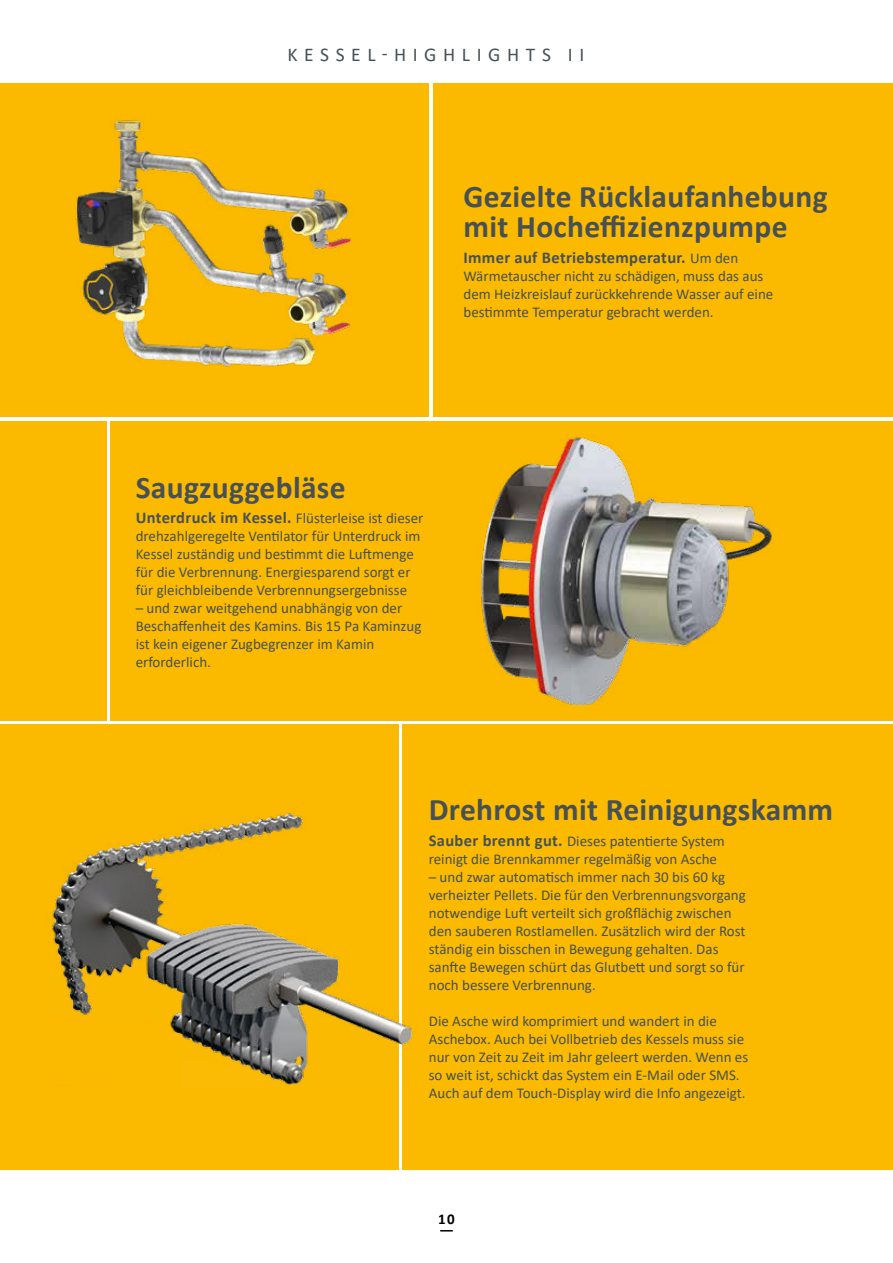
<style>
.page{position:relative;width:893px;height:1263px;background:#fff}
.page>*{position:absolute;margin:0;border:0;box-sizing:border-box;transform-origin:0 0}
.t1{font:700 31.5px/30px "Calibri";letter-spacing:.01em;color:#465055}
.t2{font:19.5px "Calibri";letter-spacing:.34em;color:#465055}
.t3{font:700 16.5px "Calibri";letter-spacing:.02em;color:#465055}
.t4{font:15px/18px "Calibri";color:#465055}
.t5{font:700 15px "Calibri";color:#000}
.s1{font-weight:400;font-size:15px}
.s2{font-weight:700;font-size:16.5px}
</style>
<div class="page">
<div style="left:0;top:724px;width:398px;height:446px;background:#fbba00"></div>
<div style="left:111px;top:421px;width:782px;height:299px;background:#fbba00"></div>
<div style="left:403px;top:724px;width:490px;height:446px;background:#fbba00"></div>
<div style="left:0;top:83px;width:429px;height:334px;background:#fbba00"></div>
<div style="left:434px;top:83px;width:459px;height:334px;background:#fbba00"></div>
<div style="left:0;top:421px;width:106px;height:299px;background:#fbba00"></div>
<img style="left:52px;top:807px;width:361px;height:280px">
<img style="left:481px;top:434px;width:291px;height:271px">
<img style="left:76px;top:99px;width:358px;height:290px">
<h2 class="t2" style="left:287px;top:41px;width:298px">KESSEL-HIGHLIGHTS II</h2>
<h1 class="t1" style="left:463px;top:182px;width:366px">Gezielte Rücklaufanhebung mit HochefÏzienzpumpe</h1>
<p class="t3" style="left:463px;top:250px;width:276px">Immer auf Betriebstemperatur. <span class="s1">Um den</span></p>
<p class="t4" style="left:463px;top:267px;width:311px">Wärme tauscher nicht zu schädigen, muss das aus dem Heizkreislauf zurückkehrende Wasser auf eine bestimmte Temperatur gebracht werden.</p>
<h1 class="t1" style="left:136px;top:473px;width:211px">Saugzuggebläse</h1>
<p class="t4" style="left:136px;top:509px;width:289px"><span class="s2">Unterdruck im Kessel.</span> Flüsterleise ist dieser drehzahlgeregelte Ventilator für Unterdruck im Kessel zuständig und bestimmt die Luftmenge für die Verbrennung. Energiesparend sorgt er für gleichbleibende Verbrennungsergebnisse</p>
<p class="t4" style="left:136px;top:599px;width:287px">– und zwar weitgehend unabhängig von der Beschaffenheit des Kamins. Bis 15 Pa Kaminzug ist kein eigener Zugbegrenzer im Kamin erforderlich.</p>
<h1 class="t1" style="left:429px;top:795px;width:406px">Drehrost mit Reinigungskamm</h1>
<p class="t4" style="left:429px;top:831px;width:298px"><span class="s2">Sauber brennt gut.</span> Dieses patentierte System reinigt die Brennkammer regelmäßig von Asche</p>
<p class="t4" style="left:429px;top:867px;width:318px">– und zwar automatisch immer nach 30 bis 60 kg verheizter Pellets. Die für den Verbrennungsvorgang notwendige Luft verteilt sich großflächig zwischen den sauberen Rostlamellen. Zusätzlich wird der Rost ständig ein bisschen in Bewegung gehalten. Das sanfte Bewegen schürt das Glutbett und sorgt so für noch bessere Verbrennung.</p>
<p class="t4" style="left:429px;top:1011px;width:321px">Die Asche wird komprimiert und wandert in die Aschebox. Auch bei Vollbetrieb des Kessels muss sie nur von Zeit zu Zeit im Jahr geleert werden. Wenn es so weit ist, schickt das System ein E‑Mail oder SMS.<br>Auch auf dem Touch‑Display wird die Info angezeigt.</p>
<p class="t5" style="left:438px;top:1212px;width:18px">10</p>
</div>
